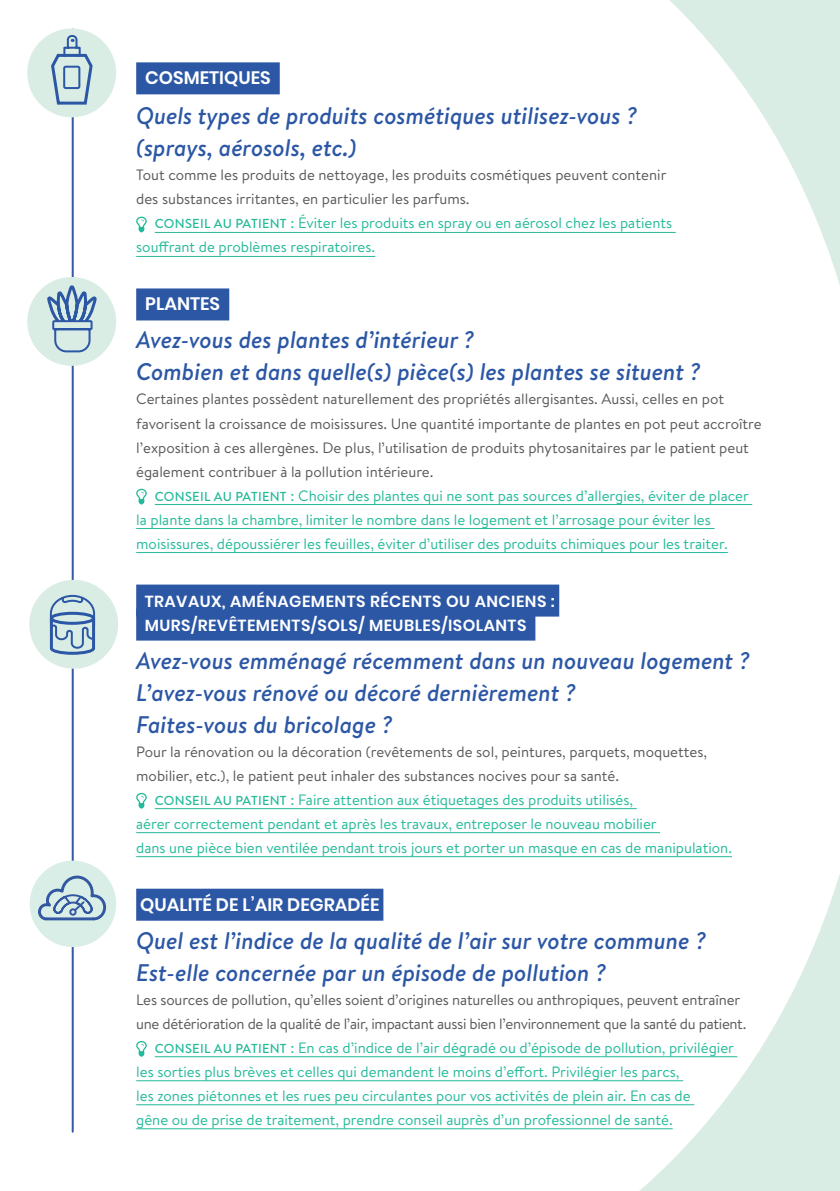
<style>
.page{position:relative;width:840px;height:1191px;background:#fff}
.page>*{position:absolute;margin:0;border:0;box-sizing:border-box;transform-origin:0 0}
.t1{font:italic 500 24px/32px "Brandon Text";color:#2c57a5}
.t2{font:600 18px "Poppins";color:#fff}
.t3{font:600 16px/24px "Poppins";letter-spacing:.03em;color:#fff}
.t4{font:15px/24px "Brandon Text";color:#23ba99}
.t5{font:15px/24px "Brandon Text";color:#57585a}
.t6{font:15px "Brandon Text";letter-spacing:-.02em;color:#57585a}
.s1{font-weight:500;font-size:13px}
</style>
<div class="page">
<svg style="left:604px;top:0;width:235px;height:1191px"></svg>
<hr style="left:72px;top:29px;width:2px;height:1102px;background:#3559a6">
<div style="left:136px;top:62px;width:143px;height:32px;background:#2c57a5"></div>
<hr style="left:155px;top:232px;width:520px;height:1px;background:#23ba99">
<hr style="left:136px;top:256px;width:239px;height:1px;background:#23ba99">
<div style="left:136px;top:288px;width:93px;height:32px;background:#2c57a5"></div>
<hr style="left:155px;top:504px;width:596px;height:1px;background:#23ba99">
<hr style="left:136px;top:528px;width:578px;height:1px;background:#23ba99">
<hr style="left:136px;top:552px;width:591px;height:1px;background:#23ba99">
<div style="left:136px;top:584px;width:423px;height:32px;background:#2c57a5"></div>
<div style="left:136px;top:608px;width:399px;height:32px;background:#2c57a5"></div>
<hr style="left:155px;top:808px;width:481px;height:1px;background:#23ba99">
<hr style="left:136px;top:832px;width:523px;height:1px;background:#23ba99">
<hr style="left:136px;top:856px;width:595px;height:1px;background:#23ba99">
<div style="left:136px;top:888px;width:247px;height:32px;background:#2c57a5"></div>
<hr style="left:155px;top:1056px;width:582px;height:1px;background:#23ba99">
<hr style="left:136px;top:1080px;width:546px;height:1px;background:#23ba99">
<hr style="left:136px;top:1104px;width:558px;height:1px;background:#23ba99">
<hr style="left:136px;top:1128px;width:536px;height:1px;background:#23ba99">
<svg style="left:136px;top:217px;width:11px;height:15px"></svg>
<svg style="left:136px;top:489px;width:11px;height:15px"></svg>
<svg style="left:136px;top:793px;width:11px;height:15px"></svg>
<svg style="left:136px;top:1041px;width:11px;height:15px"></svg>
<div style="left:27px;top:28px;width:89px;height:89px;background:#d9ede5;border-radius:50%"></div>
<svg style="left:49px;top:34px;width:44px;height:71px"></svg>
<div style="left:63px;top:66px;width:17px;height:23px;border:2px solid #2c57a5;border-radius:2px"></div>
<div style="left:27px;top:277px;width:89px;height:89px;background:#d9ede5;border-radius:50%"></div>
<svg style="left:45px;top:265px;width:52px;height:88px"></svg>
<div style="left:29px;top:580px;width:89px;height:88px;background:#d9ede5;border-radius:50%"></div>
<svg style="left:49px;top:594px;width:47px;height:61px"></svg>
<div style="left:30px;top:860px;width:86px;height:87px;background:#d9eee6;border-radius:50%"></div>
<svg style="left:38px;top:874px;width:69px;height:47px"></svg>
<div style="left:69px;top:908px;width:8px;height:7px;border:2px solid #3357a1;border-radius:50%"></div>
<p class="t2" style="left:145px;top:68px;width:127px">COSMETIQUES</p>
<h1 class="t1" style="left:136px;top:100px;width:502px">Quels types de produits cosmétiques utilisez-vous ? (sprays, aérosols, etc.)</h1>
<p class="t5" style="left:136px;top:163px;width:531px">Tout comme les produits de nettoyage, les produits cosmétiques peuvent contenir des substances irritantes, en particulier les parfums.</p>
<p class="t4" style="left:136px;top:211px;width:537px;text-indent:19px"><span class="s1">CONSEIL AU PATIENT</span> : Éviter les produits en spray ou en aérosol chez les patients souffrant de problèmes respiratoires.</p>
<p class="t2" style="left:145px;top:294px;width:76px">PLANTES</p>
<h1 class="t1" style="left:136px;top:324px;width:565px">Avez-vous des plantes d’intérieur ?<br>Combien et dans quelle(s) pièce(s) les plantes se situent ?</h1>
<p class="t5" style="left:136px;top:387px;width:626px">Certaines plantes possèdent naturellement des propriétés allergisantes. Aussi, celles en pot favorisent la croissance de moisissures. Une quantité importante de plantes en pot peut accroître l’exposition à ces allergènes. De plus, l’utilisation de produits phytosanitaires par le patient peut également contribuer à la pollution intérieure.</p>
<p class="t4" style="left:136px;top:483px;width:614px;text-indent:19px"><span class="s1">CONSEIL AU PATIENT</span> : Choisir des plantes qui ne sont pas sources d’allergies, éviter de placer la plante dans la chambre, limiter le nombre dans le logement et l’arrosage pour éviter les moisissures, dépoussiérer les feuilles, éviter d’utiliser des produits chimiques pour les traiter.</p>
<p class="t3" style="left:145px;top:589px;width:411px">TRAVAUX, AMÉNAGEMENTS RÉCENTS OU ANCIENS :<br>MURS/REVÊTEMENTS/SOLS/ MEUBLES/ISOLANTS</p>
<h1 class="t1" style="left:136px;top:644px;width:614px">Avez-vous emménagé récemment dans un nouveau logement ?<br>L’avez-vous rénové ou décoré dernièrement ?<br>Faites-vous du bricolage ?</h1>
<p class="t5" style="left:136px;top:739px;width:572px">Pour la rénovation ou la décoration (revêtements de sol, peintures, parquets, moquettes,</p>
<p class="t5" style="left:136px;top:763px;width:484px">mobilier, etc.), le patient peut inhaler des substances nocives pour sa santé.</p>
<p class="t4" style="left:155px;top:787px;width:479px"><span class="s1">CONSEIL AU PATIENT</span> : Faire attention aux étiquetages des produits utilisés,</p>
<p class="t4" style="left:136px;top:811px;width:521px">aérer correctement pendant et après les travaux, entreposer le nouveau mobilier</p>
<p class="t4" style="left:136px;top:835px;width:597px">dans une pièce bien ventilée pendant trois jours et porter un masque en cas de manipulation.</p>
<p class="t2" style="left:140px;top:894px;width:241px">QUALITÉ DE L’AIR DEGRADÉE</p>
<h1 class="t1" style="left:136px;top:924px;width:571px">Quel est l’indice de la qualité de l’air sur votre commune ?<br>Est-elle concernée par un épisode de pollution ?</h1>
<p class="t5" style="left:136px;top:987px;width:605px">Les sources de pollution, qu’elles soient d’origines naturelles ou anthropiques, peuvent entraîner</p>
<p class="t6" style="left:136px;top:1013px;width:611px">une détérioration de la qualité de l’air, impactant aussi bien l’environnement que la santé du patient.</p>
<p class="t4" style="left:155px;top:1035px;width:580px"><span class="s1">CONSEIL AU PATIENT</span> : En cas d’indice de l’air dégradé ou d’épisode de pollution, privilégier</p>
<p class="t4" style="left:136px;top:1059px;width:544px">les sorties plus brèves et celles qui demandent le moins d’effort. Privilégier les parcs,</p>
<p class="t4" style="left:136px;top:1083px;width:555px">les zones piétonnes et les rues peu circulantes pour vos activités de plein air. En cas de</p>
<p class="t4" style="left:136px;top:1107px;width:537px">gêne ou de prise de traitement, prendre conseil auprès d’un professionnel de santé.</p>
</div>
